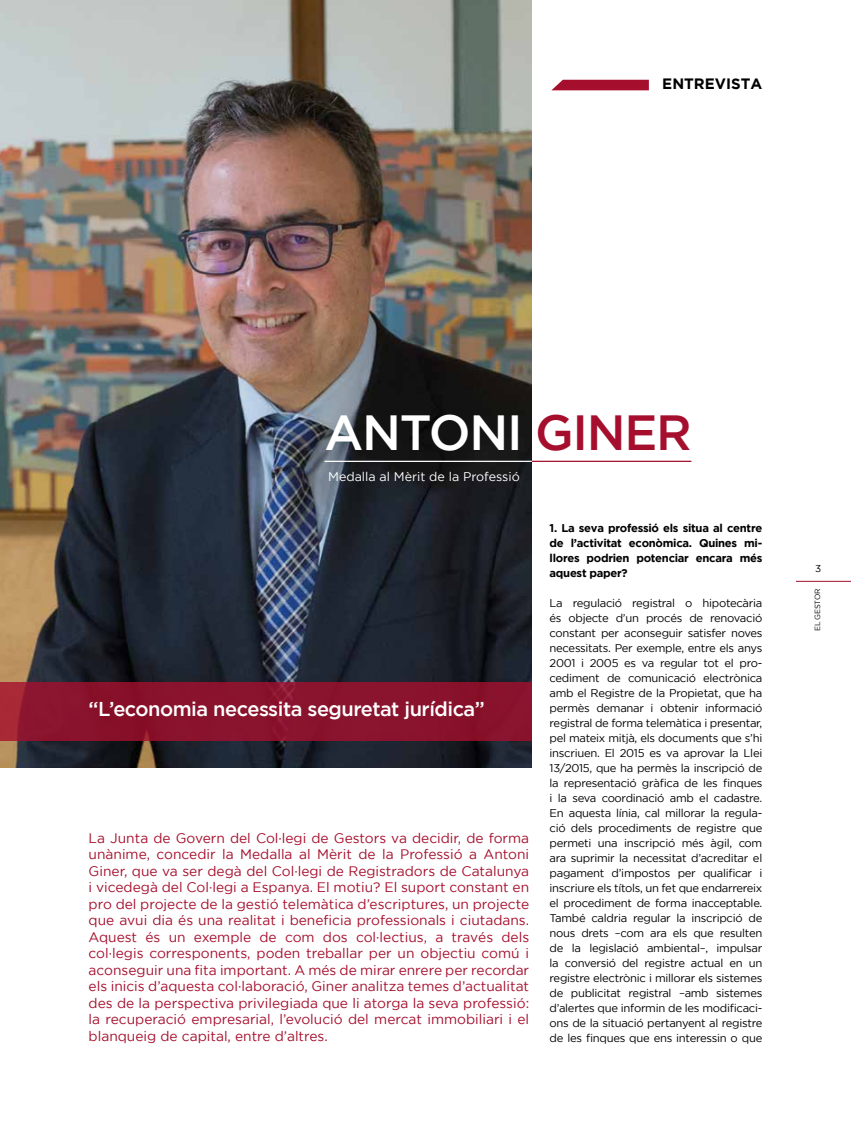
<style>
.page{position:relative;width:851px;height:1134px;background:#fff}
.page>*{position:absolute;margin:0;border:0;box-sizing:border-box;transform-origin:0 0}
.t1{font:500 49.25px "Gotham";letter-spacing:-.025em;color:#fff}
.t2{font:500 20px "Gotham";letter-spacing:-.025em;color:#fff}
.t3{font:700 15px "Gotham";color:#000}
.t4{font:13.75px/16.5px "Gotham";color:#a50f2d;text-align:justify}
.t5{font:12.5px "Gotham";color:#fff}
.t6{font:11.25px/15px "Gotham";letter-spacing:-.025em;color:#000;text-align:justify}
.t7{font:700 11.25px/15px "Gotham";letter-spacing:-.025em;color:#000;text-align:justify}
.t8{font:10px "Gotham";color:#000}
.t9{font:7.5px "Gotham";color:#000}
.s1{color:#a50f2d}
</style>
<div class="page">
<img style="left:0;top:0;width:531px;height:767px">
<svg style="left:552px;top:80px;width:96px;height:10px"></svg>
<div style="left:0;top:682px;width:531px;height:59px;background:#8a132d"></div>
<hr style="left:324px;top:461px;width:207px;height:1px;background:#fff">
<hr style="left:531px;top:461px;width:160px;height:1px;background:#a50f2d">
<hr style="left:795px;top:581px;width:55px;height:1px;background:#a50f2d">
<h3 class="t3" style="left:662px;top:75px;width:101px">ENTREVISTA</h3>
<h1 class="t1" style="left:324px;top:405px;width:369px">ANTONI <span class="s1">GINER</span></h1>
<p class="t5" style="left:328px;top:469px;width:193px">Medalla al Mèrit de la Professió</p>
<h2 class="t2" style="left:89px;top:698px;width:397px">“L’economia necessita seguretat jurídica”</h2>
<p class="t4" style="left:89px;top:829px;width:442px">La Junta de Govern del Col·legi de Gestors va decidir, de forma unànime, concedir la Medalla al Mèrit de la Professió a Antoni Giner, que va ser degà del Col·legi de Registradors de Catalunya i vicedegà del Col·legi a Espanya. El motiu? El suport constant en pro del projecte de la gestió telemàtica d’escriptures, un projecte que avui dia és una realitat i beneficia professionals i ciutadans.<br>Aquest és un exemple de com dos col·lectius, a través dels col·legis corresponents, poden treballar per un objectiu comú i aconseguir una fita important. A més de mirar enrere per recordar els inicis d’aquesta col·laboració, Giner analitza temes d’actualitat des de la perspectiva privilegiada que li atorga la seva professió: la recuperació empresarial, l’evolució del mercat immobiliari i el blanqueig de capital, entre d’altres.</p>
<p class="t7" style="left:549px;top:520px;width:214px">1. La seva professió els situa al centre de l’activitat econòmica. Quines mi&shy;llores podrien potenciar encara més aquest paper?</p>
<p class="t6" style="left:549px;top:595px;width:214px">La regulació registral o hipotecària és objecte d’un procés de renovació constant per aconseguir satisfer noves necessitats. Per exemple, entre els anys 2001 i 2005 es va regular tot el pro&shy;cediment de comunicació electrònica amb el Registre de la Propietat, que ha permès demanar i obtenir informació registral de forma telemàtica i presentar, pel mateix mitjà, els documents que s’hi inscriuen. El 2015 es va aprovar la Llei 13/2015, que ha permès la inscripció de la representació gràfica de les finques i la seva coordinació amb el cadastre.<br>En aquesta línia, cal millorar la regula&shy;ció dels procediments de registre que permeti una inscripció més àgil, com ara suprimir la necessitat d’acreditar el pagament d’impostos per qualificar i inscriure els títols, un fet que endarrereix el procediment de forma inacceptable.<br>També caldria regular la inscripció de nous drets –com ara els que resulten de la legislació ambiental–, impulsar la conversió del registre actual en un registre electrònic i millorar els sistemes de publicitat registral –amb sistemes d’alertes que informin de les modificaci&shy;ons de la situació pertanyent al registre de les finques que ens interessin o que</p>
<p class="t8" style="left:815px;top:563px;width:8px">3</p>
<p class="t9" style="left:813px;top:631px;width:45px;rotate:-90deg">EL GESTOR</p>
</div>
